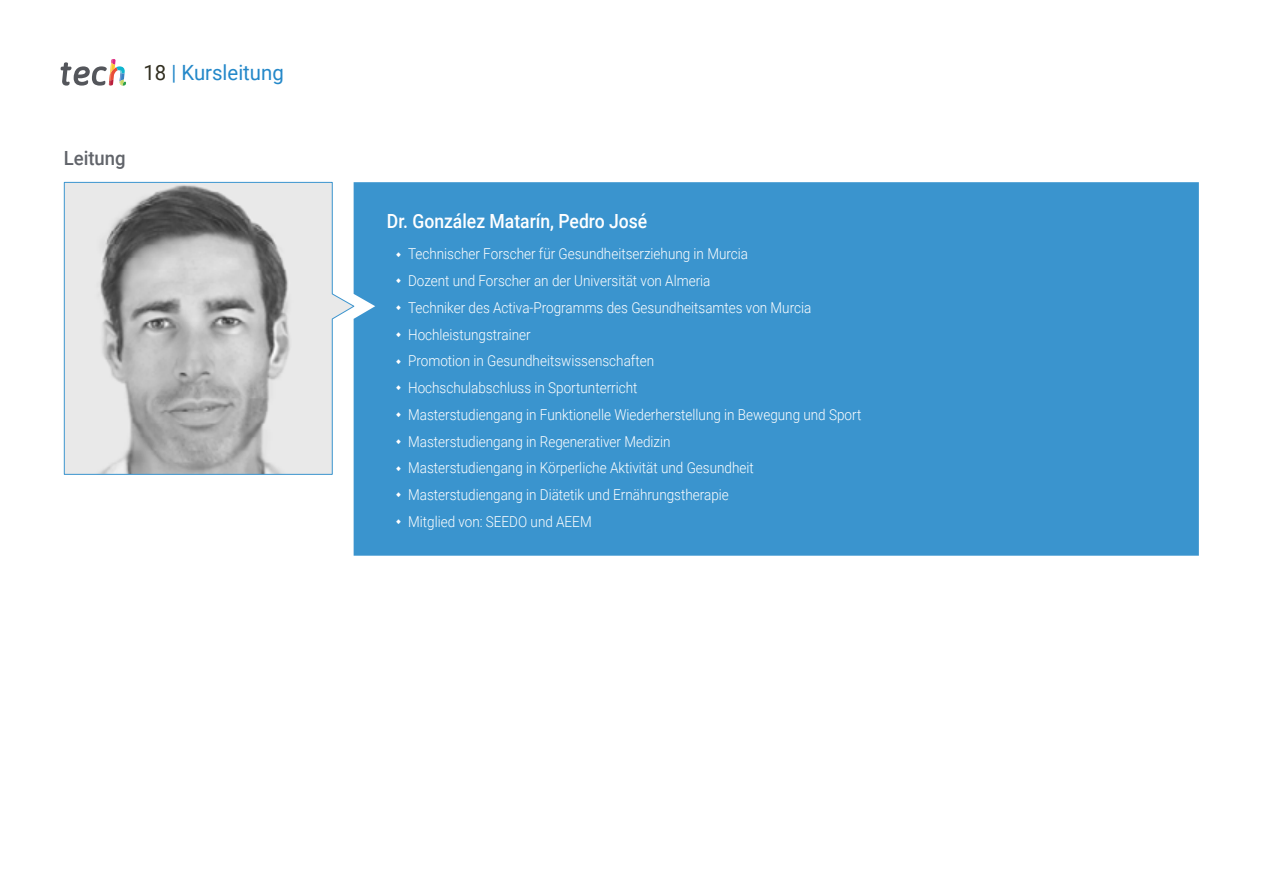
<style>
.page{position:relative;width:1263px;height:893px;background:#fff}
.page>*{position:absolute;margin:0;border:0;box-sizing:border-box;transform-origin:0 0}
.t1{font:21px "Roboto";color:#2488c9}
.t2{font:500 19.5px "Roboto";color:#fff;scale:.9 1}
.t3{font:500 19.5px "Roboto";color:#61646a;scale:.95 1}
.t4{font:300 15px/26.7px "Roboto";color:#fff;scale:.9 1}
.s1{color:#312e20}
</style>
<div class="page">
<svg style="left:61px;top:59px;width:65px;height:27px"></svg>
<div style="left:354px;top:182px;width:845px;height:374px;background:#3a94ce"></div>
<svg style="left:64px;top:182px;width:291px;height:293px;background:#c2c3c4"></svg>
<svg style="left:396px;top:252px;width:5px;height:5px"></svg>
<svg style="left:396px;top:278px;width:5px;height:5px"></svg>
<svg style="left:396px;top:305px;width:5px;height:5px"></svg>
<svg style="left:396px;top:332px;width:5px;height:5px"></svg>
<svg style="left:396px;top:359px;width:5px;height:5px"></svg>
<svg style="left:396px;top:385px;width:5px;height:5px"></svg>
<svg style="left:396px;top:412px;width:5px;height:5px"></svg>
<svg style="left:396px;top:439px;width:5px;height:5px"></svg>
<svg style="left:396px;top:466px;width:5px;height:5px"></svg>
<svg style="left:396px;top:492px;width:5px;height:5px"></svg>
<svg style="left:396px;top:519px;width:5px;height:5px"></svg>
<h1 class="t1" style="left:144px;top:57px;width:142px"><span class="s1">18</span> | Kursleitung</h1>
<h2 class="t3" style="left:64px;top:144px;width:67px">Leitung</h2>
<h2 class="t2" style="left:387px;top:207px;width:291px">Dr. González Matarín, Pedro José</h2>
<p class="t4" style="left:408px;top:240px;width:505px">Technischer Forscher für Gesundheitserziehung in Murcia<br>Dozent und Forscher an der Universität von Almeria<br>Techniker des Activa-Programms des Gesundheitsamtes von Murcia Hochleistungstrainer<br>Promotion in Gesundheitswissenschaften<br>Hochschulabschluss in Sportunterricht<br>Masterstudiengang in Funktionelle Wiederherstellung in Bewegung und Sport Masterstudiengang in Regenerativer Medizin<br>Masterstudiengang in Körperliche Aktivität und Gesundheit Masterstudiengang in Diätetik und Ernährungstherapie<br>Mitglied von: SEEDO und AEEM</p>
</div>
